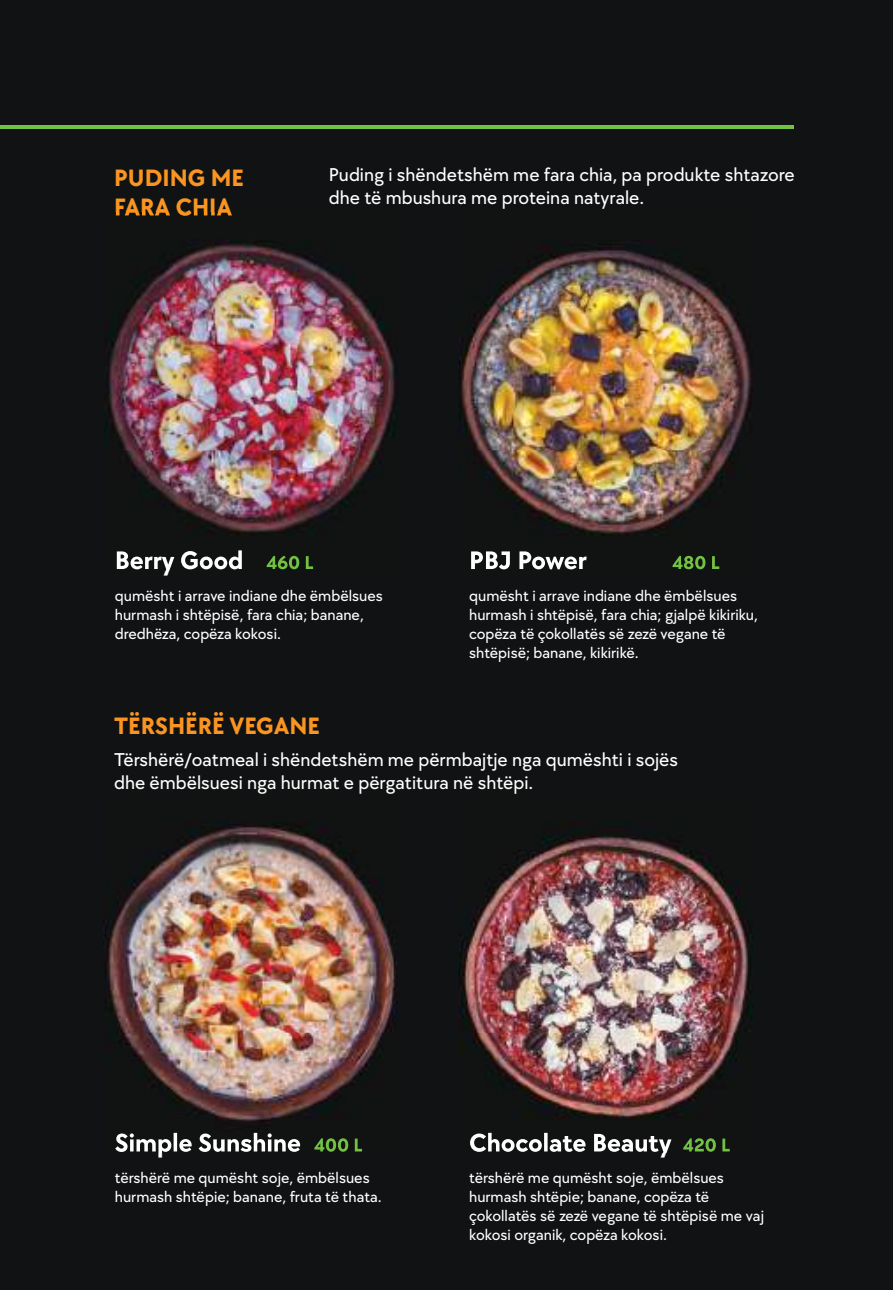
<style>
.page{position:relative;width:893px;height:1290px;background:#111213}
.page>*{position:absolute;margin:0;border:0;box-sizing:border-box;transform-origin:0 0}
.t1{font:700 24.5px/29.4px "TT Chocolates";color:#fa9521}
.t2{font:500 19.25px/23.1px "TT Chocolates";color:#fff}
.t3{font:500 15.75px/18.9px "TT Chocolates";color:#fff}
</style>
<div class="page">
<hr style="left:0;top:125px;width:794px;height:3px;background:#73c242">
<img style="left:104px;top:212px;width:292px;height:358px">
<img style="left:117px;top:550px;width:126px;height:20px">
<img style="left:267px;top:556px;width:46px;height:13px">
<img style="left:116px;top:212px;width:116px;height:4px">
<img style="left:458px;top:247px;width:294px;height:323px">
<img style="left:471px;top:551px;width:116px;height:18px">
<img style="left:673px;top:556px;width:46px;height:13px">
<img style="left:105px;top:826px;width:292px;height:325px">
<img style="left:115px;top:1133px;width:186px;height:19px">
<img style="left:314px;top:1138px;width:48px;height:14px">
<img style="left:458px;top:836px;width:295px;height:305px">
<img style="left:470px;top:1133px;width:201px;height:19px">
<img style="left:683px;top:1138px;width:47px;height:14px">
<h1 class="t1" style="left:114px;top:162px;width:132px">PUDING ME<br>FARA CHIA</h1>
<p class="t2" style="left:329px;top:162px;width:467px">Puding i shëndetshëm me fara chia, pa produkte shtazore dhe të mbushura me proteina natyrale.</p>
<p class="t3" style="left:115px;top:586px;width:269px">qumësht i arrave indiane dhe ëmbëlsues hurmash i shtëpisë, fara chia; banane, dredhëza, copëza kokosi.</p>
<p class="t3" style="left:469px;top:586px;width:290px">qumësht i arrave indiane dhe ëmbëlsues hurmash i shtëpisë, fara chia; gjalpë kikiriku, copëza të çokollatës së zezë vegane të shtëpisë; banane, kikirikë.</p>
<h1 class="t1" style="left:114px;top:710px;width:207px">TËRSHËRË VEGANE</h1>
<p class="t2" style="left:114px;top:747px;width:565px">Tërshërë/oatmeal i shëndetshëm me përmbajtje nga qumështi i sojës dhe ëmbëlsuesi nga hurmat e përgatitura në shtëpi.</p>
<p class="t3" style="left:115px;top:1168px;width:269px">tërshërë me qumësht soje, ëmbëlsues hurmash shtëpie; banane, fruta të thata.</p>
<p class="t3" style="left:469px;top:1168px;width:296px">tërshërë me qumësht soje, ëmbëlsues hurmash shtëpie; banane, copëza të çokollatës së zezë vegane të shtëpisë me vaj kokosi organik, copëza kokosi.</p>
</div>
